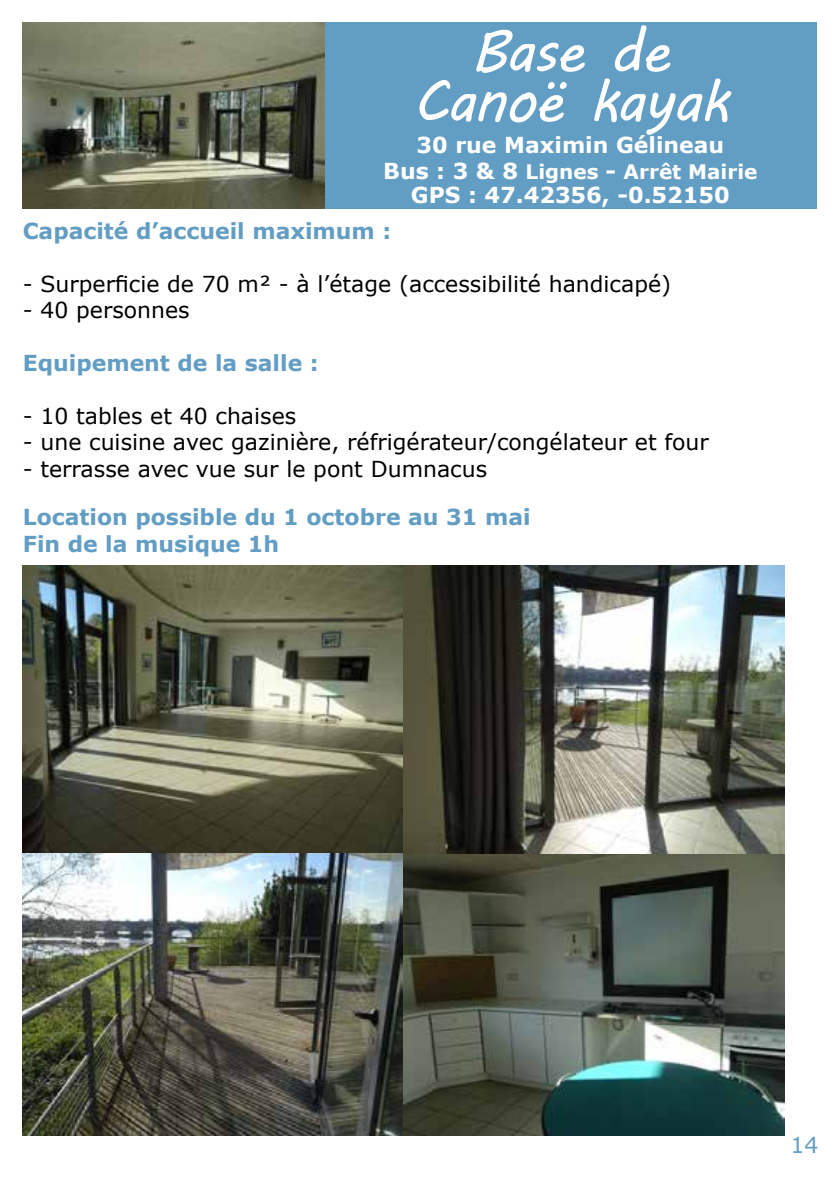
<style>
.page{position:relative;width:840px;height:1191px;background:#fff}
.page>*{position:absolute;margin:0;border:0;box-sizing:border-box;transform-origin:0 0}
.t1{font:60px/50px "MV Boli";letter-spacing:-.03em;color:#fff;text-align:center}
.t2{font:22px "Verdana";color:#000}
.t3{font:700 22px/26.4px "Verdana";color:#629dc3}
.t4{font:700 22px "Verdana";color:#fff}
.t5{font:22px "Verdana";color:#649cc2}
.t6{font:700 20px "Verdana";color:#fff}
.s1{font-size:22px}
</style>
<div class="page">
<div style="left:323px;top:23px;width:493px;height:186px;background:#629dc3"></div>
<img style="left:23px;top:23px;width:302px;height:186px">
<img style="left:23px;top:566px;width:761px;height:569px">
<h1 class="t1" style="left:412px;top:24px;width:317px">Base de<br>Canoë kayak</h1>
<p class="t4" style="left:416px;top:129px;width:309px">30 rue Maximin Gélineau</p>
<p class="t6" style="left:383px;top:157px;width:375px"><span class="s1">Bus : 3 &amp; 8</span> Lignes <span class="s1">-</span> Arrêt Mairie</p>
<p class="t4" style="left:410px;top:179px;width:320px">GPS : 47.42356, -0.52150</p>
<p class="t3" style="left:23px;top:217px;width:370px">Capacité d’accueil maximum :</p>
<p class="t2" style="left:23px;top:269px;width:649px">- Surperficie de 70 m² - à l’étage (accessibilité handicapé)</p>
<p class="t2" style="left:23px;top:295px;width:168px">- 40 personnes</p>
<p class="t3" style="left:23px;top:349px;width:297px">Equipement de la salle :</p>
<p class="t2" style="left:23px;top:401px;width:275px">- 10 tables et 40 chaises</p>
<p class="t2" style="left:23px;top:427px;width:687px">- une cuisine avec gazinière, réfrigérateur/congélateur et four</p>
<p class="t2" style="left:23px;top:454px;width:465px">- terrasse avec vue sur le pont Dumnacus</p>
<p class="t3" style="left:23px;top:503px;width:509px">Location possible du 1 octobre au 31 mai<br>Fin de la musique 1h</p>
<p class="t5" style="left:789px;top:1129px;width:29px">14</p>
</div>
